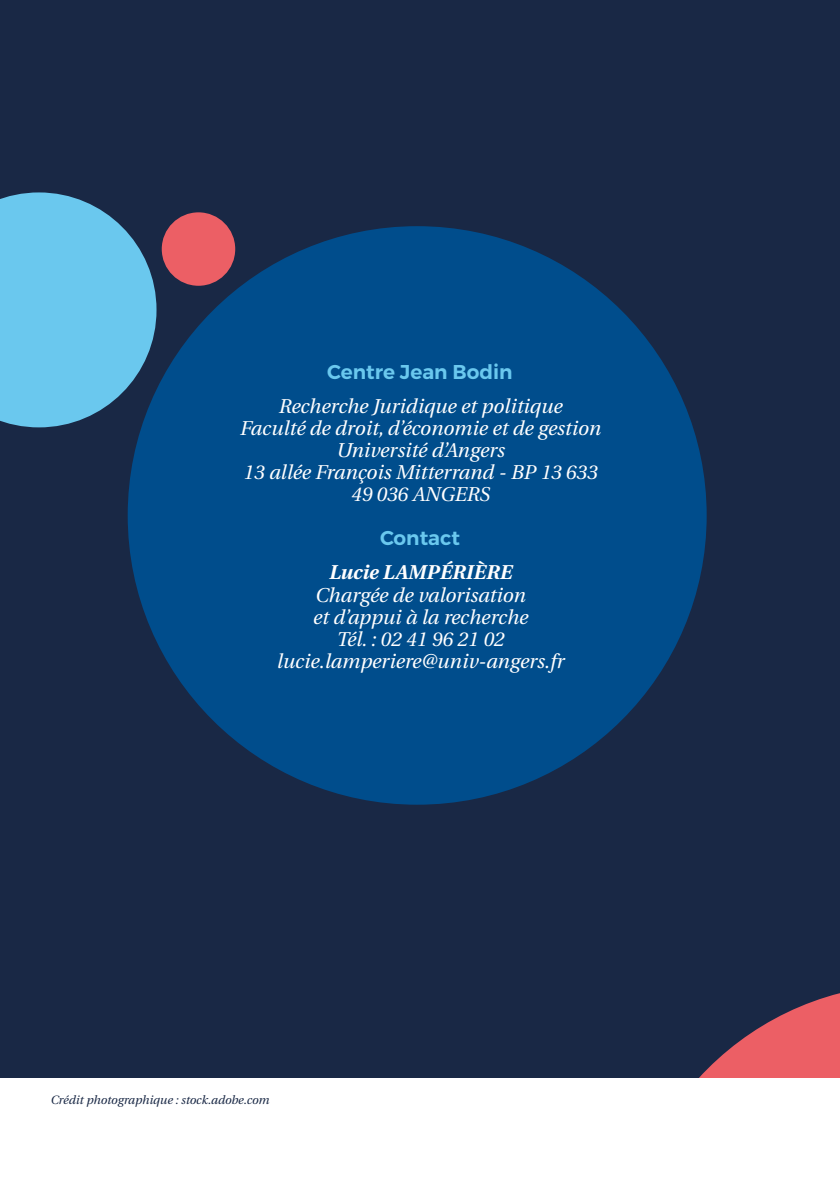
<style>
.page{position:relative;width:840px;height:1191px;background:#fff}
.page>*{position:absolute;margin:0;border:0;box-sizing:border-box;transform-origin:0 0}
.t1{font:italic 20px/22px "UA Poppins Texte";color:#fff;text-align:center}
.t2{font:600 20px "Montserrat";color:#6ac8ee}
.t3{font:italic 700 20px "UA Poppins Texte";color:#fff}
.t4{font:italic 12px "UA Poppins Texte";color:#192845}
</style>
<div class="page">
<div style="left:0;top:0;width:839px;height:1191px;background:#192845"></div>
<svg style="left:699px;top:993px;width:140px;height:85px;fill:#ec5f65"></svg>
<div style="left:128px;top:226px;width:578px;height:578px;background:#004d8c;border-radius:50%"></div>
<svg style="left:0;top:192px;width:156px;height:235px"></svg>
<div style="left:162px;top:212px;width:73px;height:74px;background:#ec5f65;border-radius:50%"></div>
<div style="left:0;top:1078px;width:839px;height:113px;background:#fff"></div>
<p class="t2" style="left:327px;top:360px;width:187px">Centre Jean Bodin</p>
<p class="t1" style="left:239px;top:394px;width:362px">Recherche Juridique et politique<br>Faculté de droit, d’économie et de gestion<br>Université d’Angers<br>13 allée François Mitterrand - BP 13 633<br>49 036 ANGERS</p>
<p class="t2" style="left:380px;top:526px;width:81px">Contact</p>
<p class="t3" style="left:328px;top:556px;width:184px">Lucie LAMPÉRIÈRE</p>
<p class="t1" style="left:276px;top:582px;width:289px">Chargée de valorisation<br>et d’appui à la recherche<br>Tél. : 02 41 96 21 02 lucie.lamperiere@univ-angers.fr</p>
<p class="t4" style="left:50px;top:1090px;width:220px">Crédit photographique : stock.adobe.com</p>
</div>
